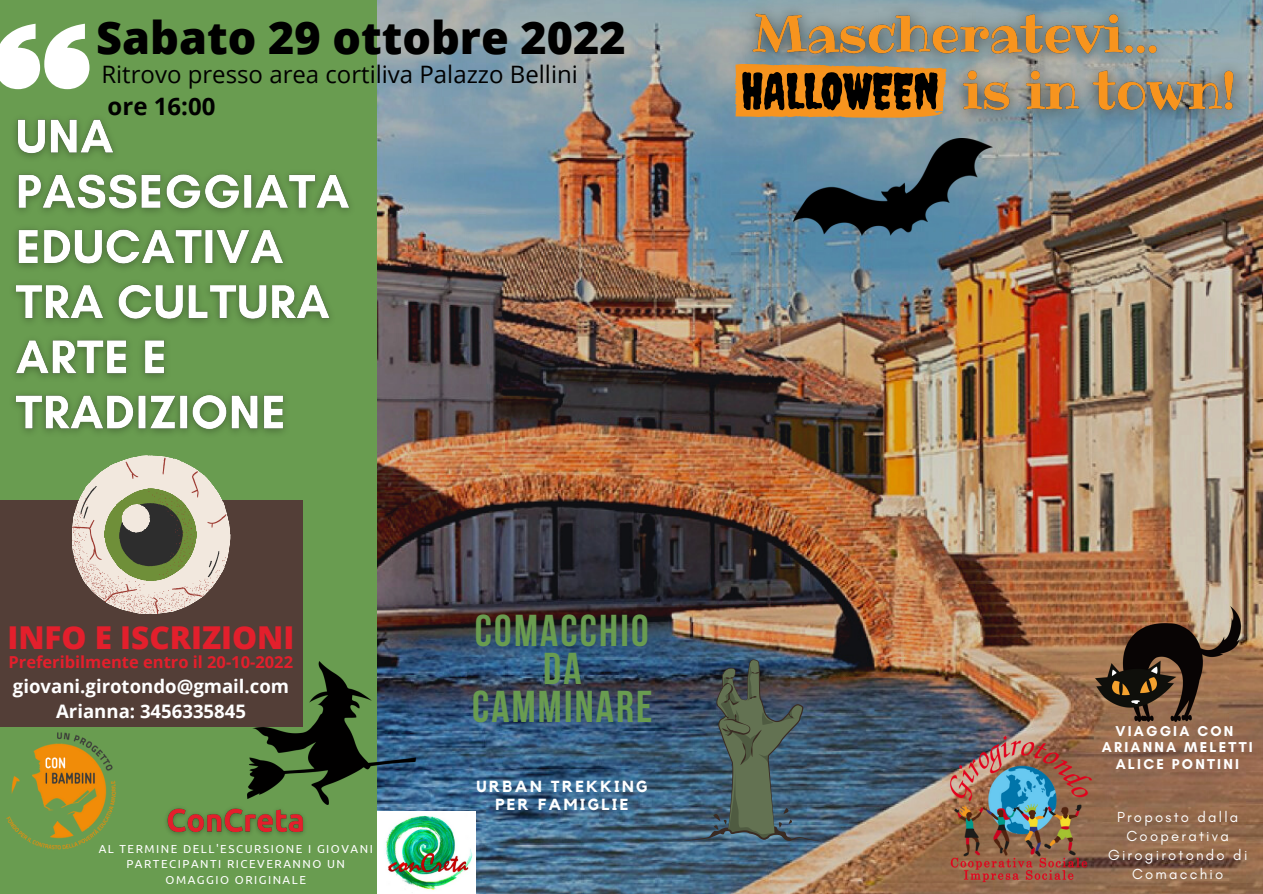
<style>
.page{position:relative;width:1263px;height:894px;background:#fff}
.page>*{position:absolute;margin:0;border:0;box-sizing:border-box;transform-origin:0 0}
.t1{font:800 45px "Open Sans";color:#000}
.t2{font:700 44.4px/38px "Bebas Neue";letter-spacing:.05em;color:#699c50;text-align:center}
.t3{font:800 31.5px "Open Sans";color:#e31f2c}
.t4{font:24px "Open Sans";color:#000}
.t5{font:700 24px "Open Sans";color:#000}
.t6{font:700 18.6px/25.8px "Open Sans";color:#fff;text-align:center}
.t7{font:700 16.5px "Open Sans";color:#e31f2c}
.t8{font:700 16.05px/18.6px "Kollektif";letter-spacing:.15em;color:#fff;text-align:center}
.t9{font:14.85px/19px "Glacial Indifference";letter-spacing:.15em;color:#fff;text-align:center}
.t10{font:700 14.55px/16.6px "Glacial Indifference";letter-spacing:.15em;color:#fff;text-align:center}
.t11{font:11.55px/15.5px "Ubuntu";letter-spacing:.13em;color:#fff;text-align:center}
</style>
<div class="page">
<div style="left:0;top:0;width:1263px;height:893px;background:#699c50"></div>
<img style="left:378px;top:0;width:885px;height:893px">
<svg style="left:0;top:24px;width:89px;height:65px"></svg>
<div style="left:0;top:500px;width:303px;height:226px;background:#533e37"></div>
<img style="left:378px;top:810px;width:98px;height:82px">
<img style="left:247px;top:661px;width:168px;height:143px">
<img style="left:1095px;top:606px;width:145px;height:115px">
<svg style="left:684px;top:659px;width:137px;height:182px;background:#465a62"></svg>
<svg style="left:735px;top:94px;width:174px;height:25px;background:#915d1e"></svg>
<svg style="left:72px;top:455px;width:158px;height:159px"></svg>
<img style="left:793px;top:139px;width:199px;height:96px">
<img style="left:938px;top:726px;width:163px;height:163px">
<img style="left:6px;top:732px;width:110px;height:118px">
<img style="left:14px;top:119px;width:336px;height:315px">
<img style="left:166px;top:794px;width:147px;height:41px">
<img style="left:909px;top:32px;width:349px;height:118px">
<img style="left:729px;top:0;width:451px;height:94px">
<h1 class="t1" style="left:96px;top:6px;width:531px">Sabato 29 ottobre 2022</h1>
<h3 class="t4" style="left:101px;top:57px;width:478px">Ritrovo presso area cortiliva Palazzo Bellini</h3>
<h3 class="t5" style="left:108px;top:90px;width:109px">ore 16:00</h3>
<h3 class="t3" style="left:7px;top:614px;width:289px">INFO E ISCRIZIONI</h3>
<h3 class="t6" style="left:13px;top:672px;width:278px">giovani.girotondo@gmail.com<br>Arianna: 3456335845</h3>
<h3 class="t7" style="left:9px;top:650px;width:286px">Preferibilmente entro il 20-10-2022</h3>
<p class="t11" style="left:99px;top:840px;width:276px">AL TERMINE DELL'ESCURSIONE I GIOVANI<br>PARTECIPANTI RICEVERANNO UN<br>OMAGGIO ORIGINALE</p>
<h2 class="t2" style="left:472px;top:616px;width:182px">COMACCHIO<br>DA<br>CAMMINARE</h2>
<h3 class="t8" style="left:476px;top:777px;width:172px">URBAN TREKKING<br>PER FAMIGLIE</h3>
<p class="t10" style="left:1102px;top:722px;width:152px">VIAGGIA CON<br>ARIANNA MELETTI<br>ALICE PONTINI</p>
<p class="t9" style="left:1108px;top:806px;width:141px">Proposto dalla<br>Cooperativa<br>Girogirotondo di<br>Comacchio</p>
</div>
